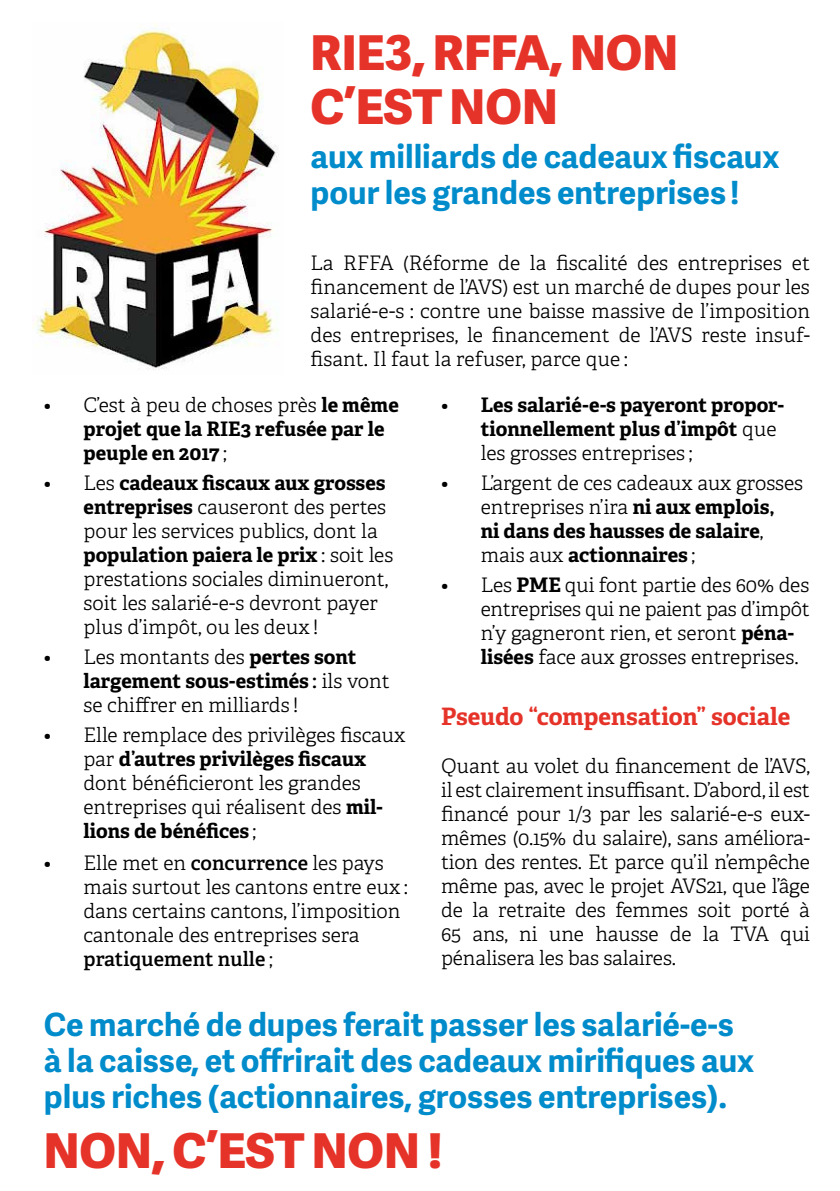
<style>
.page{position:relative;width:840px;height:1191px;background:#fff}
.page>*{position:absolute;margin:0;border:0;box-sizing:border-box;transform-origin:0 0}
.t1{font:48px/54px "Adelle Sans Eb";color:#e63329}
.t2{font:700 32px/36px "Adelle Sans";color:#008bcb}
.t3{font:700 24px "Adelle";color:#e63329}
.t4{font:300 20px/24px "Adelle";color:#000}
.t5{font:700 20px/24px "Adelle";color:#000}
.s1{font-weight:300}
.s2{font-weight:700}
.s3{font-weight:600}
</style>
<div class="page">
<img style="left:33px;top:24px;width:246px;height:346px">
<h1 class="t1" style="left:310px;top:24px;width:369px">RIE3, RFFA, NON<br>C’EST NON</h1>
<h2 class="t2" style="left:310px;top:138px;width:470px">aux milliards de cadeaux fiscaux pour les grandes entreprises !</h2>
<p class="t4" style="left:310px;top:251px;width:500px;text-align:justify">La RFFA (Réforme de la fiscalité des entreprises et financement de l’AVS) est un marché de dupes pour les salarié-e-s : contre une baisse massive de l’imposition des entreprises, le financement de l’AVS reste insuf&shy;fisant. Il faut la refuser, parce que :</p>
<p class="t5" style="left:83px;top:392px;width:317px;text-indent:-40px"><span class="s1">• C’est à peu de choses près</span> le même projet que la RIE3 refusée par le peuple en 2017 <span class="s1">;</span></p>
<p class="t4" style="left:83px;top:470px;width:311px;text-indent:-40px">• Les <span class="s2">cadeaux fiscaux aux grosses entreprises</span> causeront des pertes pour les services publics, dont la <span class="s2">population paiera le prix</span> : soit les prestations sociales diminueront, soit les salarié-e-s devront payer plus d’impôt, ou les deux !</p>
<p class="t4" style="left:83px;top:644px;width:307px;text-indent:-40px">• Les montants des <span class="s2">pertes sont largement sous-estimés</span> <span class="s3">:</span> ils vont se chiffrer en milliards !</p>
<p class="t4" style="left:83px;top:722px;width:323px;text-indent:-40px">• Elle remplace des privilèges fiscaux par <span class="s2">d’autres privilèges fiscaux </span>dont bénéficieront les grandes entreprises qui réalisent des <span class="s2">mil&shy;lions de bénéfices</span> ;</p>
<p class="t4" style="left:83px;top:850px;width:326px;text-indent:-40px">• Elle met en <span class="s3">concurrence</span> les pays mais surtout les cantons entre eux : dans certains cantons, l’imposition cantonale des entreprises sera <span class="s3">pratiquement nulle</span> ;</p>
<p class="t5" style="left:480px;top:392px;width:305px;text-indent:-40px"><span class="s1">•</span> Les salarié-e-s payeront propor&shy;tionnellement plus d’impôt <span class="s1">que les grosses entreprises ;</span></p>
<p class="t4" style="left:480px;top:470px;width:324px;text-indent:-40px">• L’argent de ces cadeaux aux grosses entreprises n’ira <span class="s2">ni aux emplois,<br>ni dans des hausses de salaire</span>, mais aux <span class="s2">actionnaires</span> ;</p>
<p class="t4" style="left:480px;top:572px;width:330px;text-indent:-40px">• Les <span class="s2">PME</span> qui font partie des 60% des entreprises qui ne paient pas d’impôt n’y gagneront rien, et seront <span class="s2">péna&shy;lisées</span> face aux grosses entreprises.</p>
<p class="t3" style="left:441px;top:699px;width:350px">Pseudo “compensation” sociale</p>
<p class="t4" style="left:441px;top:753px;width:370px;text-align:justify">Quant au volet du financement de l’AVS, il est clairement insuffisant. D’abord, il est financé pour 1/3 par les salarié-e-s eux&shy;mêmes (0.15% du salaire), sans améliora&shy;tion des rentes. Et parce qu’il n’empêche même pas, avec le projet AVS21, que l’âge de la retraite des femmes soit porté à 65 ans, ni une hausse de la TVA qui pénalisera les bas salaires.</p>
<h2 class="t2" style="left:44px;top:1005px;width:711px">Ce marché de dupes ferait passer les salarié-e-s à la caisse, et offrirait des cadeaux mirifiques aux plus riches (actionnaires, grosses entreprises).</h2>
<h1 class="t1" style="left:44px;top:1122px;width:400px">NON, C’EST NON !</h1>
</div>
